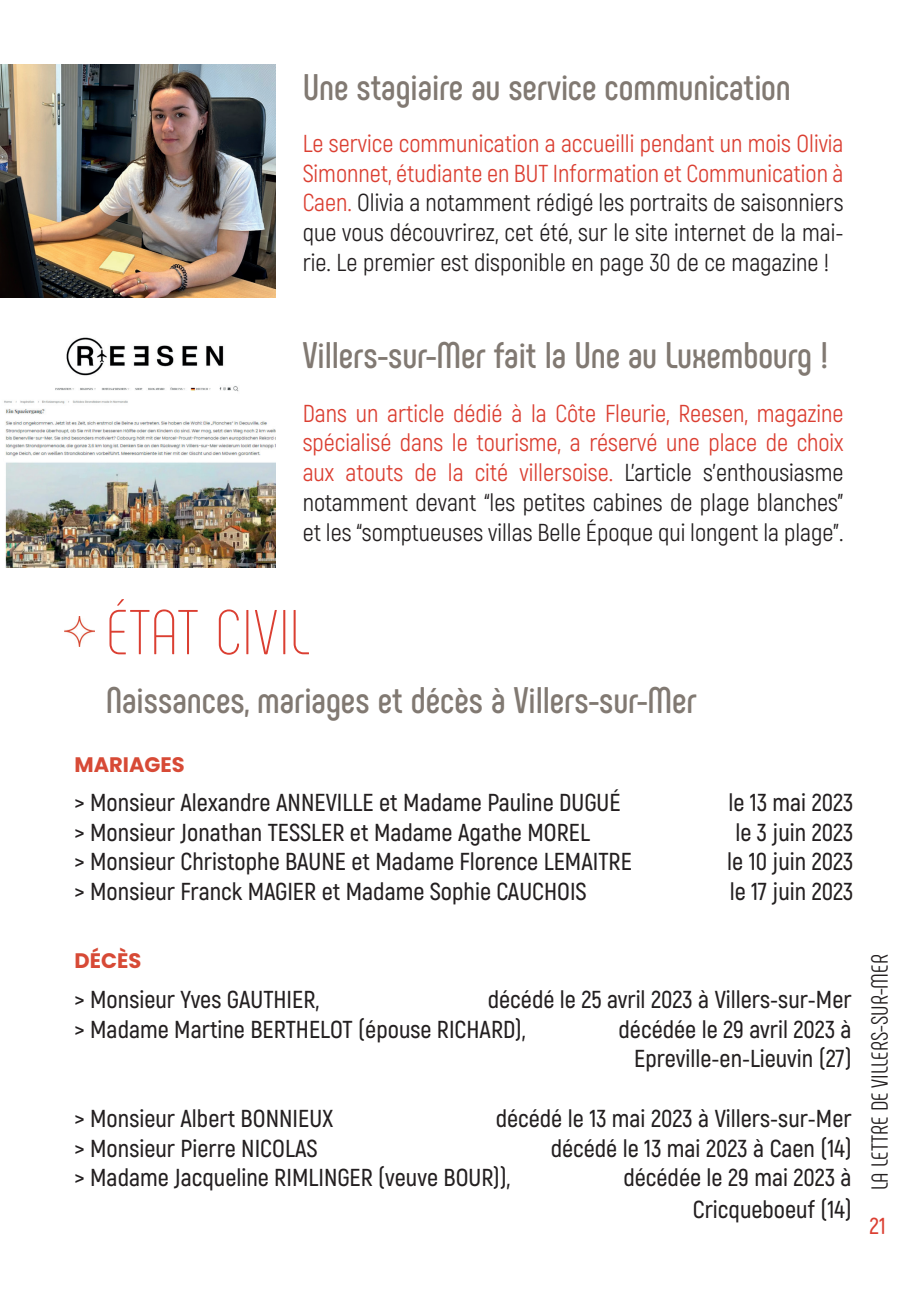
<style>
.page{position:relative;width:918px;height:1290px;background:#fff}
.page>*{position:absolute;margin:0;border:0;box-sizing:border-box;transform-origin:0 0}
.t1{font:200 63.18px "Phenomena";color:#db3f32}
.t2{font:700 36.93px "Phenomena";color:#817972}
.t3{font:600 24.5px/29.8px "Akrobat";color:#231f20;text-align:right}
.t4{font:24.5px/29.8px "Akrobat";color:#231f20;text-align:justify}
.t5{font:24.5px/29.8px "Akrobat";color:#db3f32;text-align:justify}
.t6{font:23.1px "Phenomena";color:#231f20}
.t7{font:600 23.1px "Akrobat";color:#db3f32}
.t8{font:700 21px "Poppins";color:#d74a36}
.s1{color:#db3f32}
.s2{color:#231f20}
</style>
<div class="page">
<img style="left:64px;top:616px;width:31px;height:30px">
<img style="left:0;top:64px;width:275px;height:233px">
<img style="left:4px;top:337px;width:271px;height:230px">
<h2 class="t2" style="left:303px;top:65px;width:490px">Une stagiaire au service communication</h2>
<p class="t4" style="left:303px;top:128px;width:542px"><span class="s1">Le service communication a accueilli pendant un mois Olivia Simonnet, étudiante en BUT Information et Communication à Caen.</span> Olivia a notamment rédigé les portraits de saisonniers que vous découvrirez, cet été, sur le site internet de la mai&shy;rie. Le premier est disponible en page 30 de ce magazine !</p>
<h2 class="t2" style="left:303px;top:333px;width:527px">Villers-sur-Mer fait la Une au Luxembourg !</h2>
<p class="t5" style="left:303px;top:398px;width:542px">Dans un article dédié à la Côte Fleurie, Reesen, magazine spécialisé dans le tourisme, a réservé une place de choix aux atouts de la cité villersoise. <span class="s2">L'article s'enthousiasme notamment devant “les petites cabines de plage blanches” et les “somptueuses villas Belle Époque qui longent la plage”.</span></p>
<h1 class="t1" style="left:106px;top:597px;width:206px">ÉTAT CIVIL</h1>
<h2 class="t2" style="left:106px;top:678px;width:592px">Naissances, mariages et décès à Villers-sur-Mer</h2>
<p class="t8" style="left:74px;top:752px;width:112px">MARIAGES</p>
<p class="t3" style="left:74px;top:787px;width:548px">&gt; Monsieur Alexandre ANNEVILLE et Madame Pauline DUGUÉ</p>
<p class="t3" style="left:728px;top:787px;width:126px">le 13 mai 2023</p>
<p class="t3" style="left:74px;top:817px;width:517px">&gt; Monsieur Jonathan TESSLER et Madame Agathe MOREL</p>
<p class="t3" style="left:735px;top:817px;width:119px">le 3 juin 2023</p>
<p class="t3" style="left:74px;top:847px;width:559px">&gt; Monsieur Christophe BAUNE et Madame Florence LEMAITRE</p>
<p class="t3" style="left:727px;top:847px;width:128px">le 10 juin 2023</p>
<p class="t3" style="left:74px;top:876px;width:514px">&gt; Monsieur Franck MAGIER et Madame Sophie CAUCHOIS</p>
<p class="t3" style="left:730px;top:876px;width:125px">le 17 juin 2023</p>
<p class="t8" style="left:74px;top:948px;width:68px">DÉCÈS</p>
<p class="t3" style="left:74px;top:984px;width:779px;text-align:left;text-indent:413px">décédé le 25 avril 2023 à Villers-sur-Mer &gt; Madame Martine BERTHELOT (épouse RICHARD),</p>
<p class="t3" style="left:74px;top:984px;width:246px">&gt; Monsieur Yves GAUTHIER,</p>
<p class="t3" style="left:618px;top:1014px;width:235px">décédée le 29 avril 2023 à<br>Epreville-en-Lieuvin (27)</p>
<p class="t3" style="left:74px;top:1103px;width:260px">&gt; Monsieur Albert BONNIEUX</p>
<p class="t3" style="left:496px;top:1103px;width:357px">décédé le 13 mai 2023 à Villers-sur-Mer</p>
<p class="t3" style="left:74px;top:1133px;width:245px">&gt; Monsieur Pierre NICOLAS</p>
<p class="t3" style="left:551px;top:1133px;width:302px">décédé le 13 mai 2023 à Caen (14)</p>
<p class="t3" style="left:74px;top:1163px;width:437px">&gt; Madame Jacqueline RIMLINGER (veuve BOUR)),</p>
<p class="t3" style="left:623px;top:1162px;width:230px;line-height:31.5px">décédée le 29 mai 2023 à<br>Cricqueboeuf (14)</p>
<p class="t6" style="left:866px;top:1190px;width:237px;rotate:-90deg">LA LETTRE DE VILLERS-SUR-MER</p>
<p class="t7" style="left:869px;top:1211px;width:18px">21</p>
</div>
